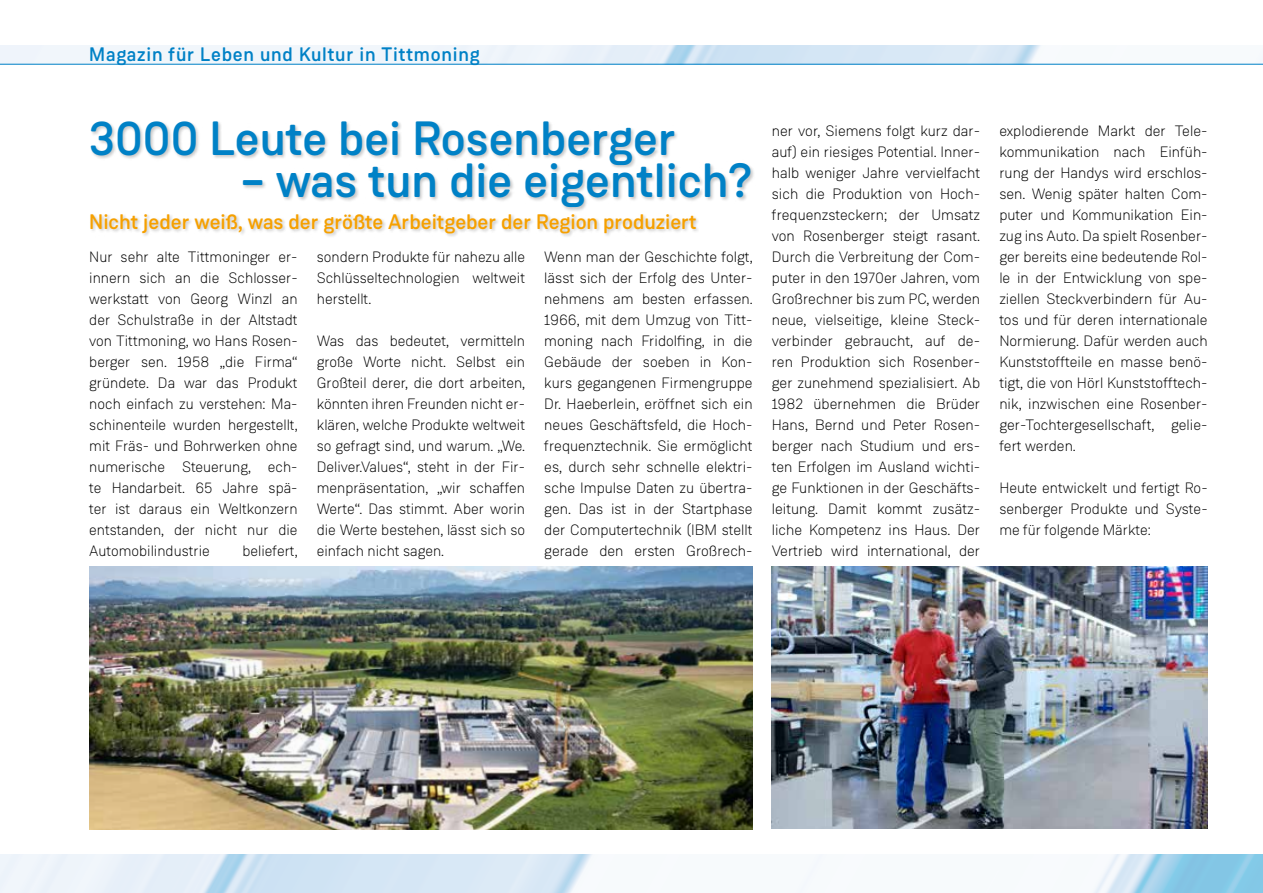
<style>
.page{position:relative;width:1263px;height:893px;background:#fff}
.page>*{position:absolute;margin:0;border:0;box-sizing:border-box;transform-origin:0 0}
.t1{font:500 48px "Weissenhof Grotesk";color:#0081c6}
.t2{font:500 21px "Weissenhof Grotesk";color:#f6a000}
.t3{font:500 19.5px "Weissenhof Grotesk";letter-spacing:.04em;color:#0081c6}
.t4{font:300 15px/21px "Weissenhof Grotesk";color:#000;text-align:justify}
</style>
<div class="page">
<img style="left:0;top:45px;width:1263px;height:19px">
<hr style="left:0;top:64px;width:1263px;height:1px;background:#0081c6">
<img style="left:0;top:855px;width:1263px;height:38px">
<div style="left:89px;top:120px;width:666px;height:117px;background:#000;opacity:.22"></div>
<img style="left:89px;top:567px;width:664px;height:262px">
<img style="left:772px;top:567px;width:436px;height:262px">
<h3 class="t3" style="left:89px;top:43px;width:392px">Magazin für Leben und Kultur in Tittmoning</h3>
<h1 class="t1" style="left:89px;top:109px;width:588px">3000 Leute bei Rosenberger</h1>
<h1 class="t1" style="left:241px;top:151px;width:513px">– was tun die eigentlich?</h1>
<h2 class="t2" style="left:89px;top:208px;width:609px">Nicht jeder weiß, was der größte Arbeitgeber der Region produziert</h2>
<p class="t4" style="left:89px;top:246px;width:210px;text-align:left">Nur sehr alte Tittmoninger er&shy;innern sich an die Schlosser&shy;werkstatt von Georg Winzl an der Schulstraße in der Altstadt von Tittmoning, wo Hans Rosen&shy;berger sen. 1958 „die Firma“ gründete. Da war das Produkt noch einfach zu verstehen: Ma&shy;schinenteile wurden hergestellt, mit Fräs- und Bohrwerken ohne numerische Steuerung, ech&shy;te Handarbeit. 65 Jahre spä&shy;ter ist daraus ein Weltkonzern entstanden, der nicht nur die<br>Automobilindustrie</p>
<p class="t4" style="left:544px;top:246px;width:210px;text-align:left">Wenn man der Geschichte folgt, lässt sich der Erfolg des Unter&shy;nehmens am besten erfassen.<br>1966, mit dem Umzug von Titt&shy;moning nach Fridolfing, in die<br>Gebäude der soeben in Kon&shy;kurs gegangenen Firmengruppe<br>Dr. Haeberlein, eröffnet sich ein neues Geschäftsfeld, die Hoch&shy;frequenztechnik. Sie ermöglicht es, durch sehr schnelle elektri&shy;sche Impulse Daten zu übertra&shy;gen. Das ist in der Startphase der Computertechnik (IBM stellt gerade den ersten Großrech-</p>
<p class="t4" style="left:317px;top:246px;width:210px">sondern Produkte für nahezu alle Schlüsseltechnologien weltweit herstellt.</p>
<p class="t4" style="left:317px;top:330px;width:210px">Was das bedeutet, vermitteln große Worte nicht. Selbst ein Großteil derer, die dort arbeiten, könnten ihren Freunden nicht er&shy;klären, welche Produkte weltweit so gefragt sind, und warum. „We.<br>Deliver.Values“, steht in der Fir&shy;menpräsentation, „wir schaffen Werte“. Das stimmt. Aber worin die Werte bestehen, lässt sich so einfach nicht sagen.</p>
<p class="t4" style="left:242px;top:540px;width:57px">beliefert,</p>
<p class="t4" style="left:772px;top:120px;width:210px">ner vor, Siemens folgt kurz dar&shy;auf) ein riesiges Potential. Inner&shy;halb weniger Jahre vervielfacht sich die Produktion von Hoch&shy;frequenzsteckern; der Umsatz von Rosenberger steigt rasant.<br>Durch die Verbreitung der Com&shy;puter in den 1970er Jahren, vom Großrechner bis zum PC, werden neue, vielseitige, kleine Steck&shy;verbinder gebraucht, auf de&shy;ren Produktion sich Rosenber&shy;ger zunehmend spezialisiert. Ab 1982 übernehmen die Brüder Hans, Bernd und Peter Rosen&shy;berger nach Studium und ers&shy;ten Erfolgen im Ausland wichti&shy;ge Funktionen in der Geschäfts&shy;leitung. Damit kommt zusätz&shy;liche Kompetenz ins Haus. Der Vertrieb wird international, der</p>
<p class="t4" style="left:999px;top:120px;width:210px;text-align:left">explodierende Markt der Tele&shy;kommunikation nach Einfüh&shy;rung der Handys wird erschlos&shy;sen. Wenig später halten Com&shy;puter und Kommunikation Ein&shy;zug ins Auto. Da spielt Rosenber&shy;ger bereits eine bedeutende Rol&shy;le in der Entwicklung von spe&shy;ziellen Steckverbindern für Au&shy;tos und für deren internationale<br>Normierung. Dafür werden auch<br>Kunststoffteile en masse benö&shy;tigt, die von Hörl Kunststofftech&shy;nik, inzwischen eine Rosenber&shy;ger-Tochtergesellschaft, gelie&shy;fert werden.</p>
<p class="t4" style="left:999px;top:477px;width:210px">Heute entwickelt und fertigt Ro&shy;senberger Produkte und Syste&shy;me für folgende Märkte:</p>
</div>
